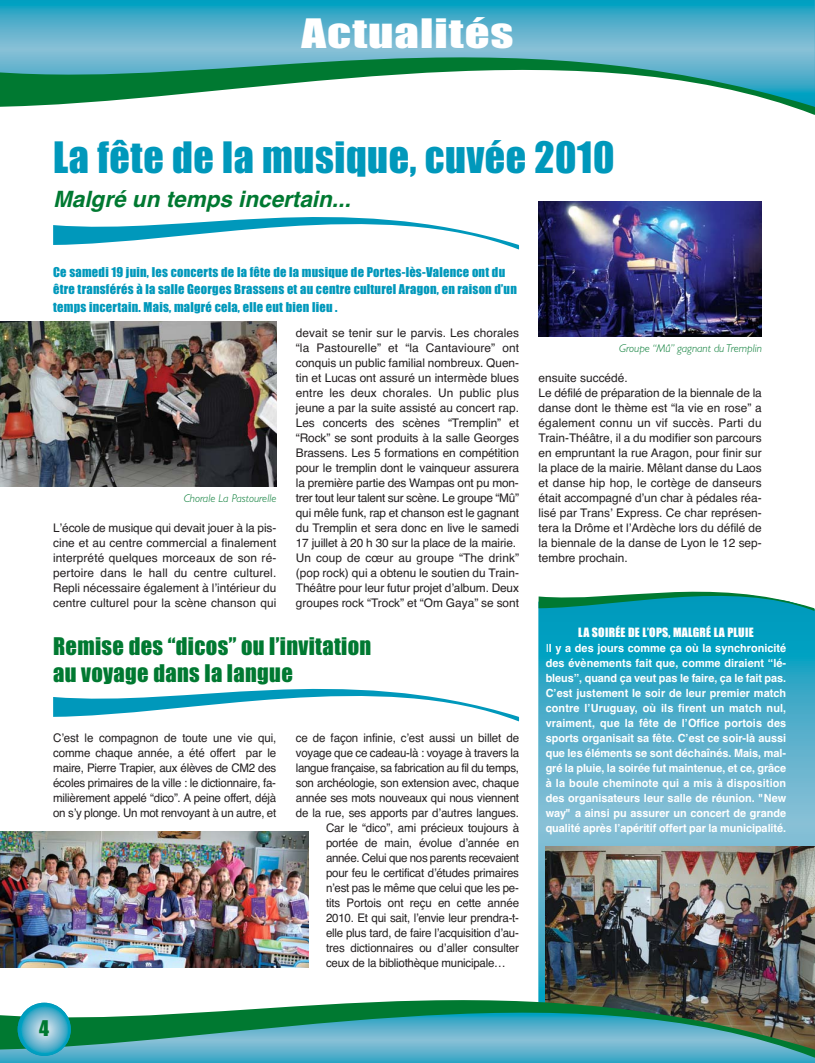
<style>
.page{position:relative;width:815px;height:1063px;background:#fff}
.page>*{position:absolute;margin:0;border:0;box-sizing:border-box;transform-origin:0 0}
.t1{font:40px "Impact";letter-spacing:.015em;color:#0098bb}
.t2{font:37.5px "Impact";letter-spacing:.02em;color:#fff;scale:1.3 1}
.t3{font:22.5px/27px "Impact";letter-spacing:.015em;color:#007931}
.t4{font:italic 700 22.5px "Helvetica";color:#007931}
.t5{font:20px "Impact";color:#007931}
.t6{font:12.5px/17.5px "Impact";letter-spacing:.02em;color:#0098bb}
.t7{font:11.88px/15px "Helvetica";letter-spacing:-.01em;color:#231f20;text-align:justify}
.t8{font:11.88px "Impact";letter-spacing:.02em;color:#fff}
.t9{font:700 11.25px/15px "Helvetica";letter-spacing:-.005em;color:#fff;text-align:justify}
.t10{font:italic 300 11.25px "Gill Sans";color:#007931}
.s1{font-weight:400}
</style>
<div class="page">
<svg style="left:539px;top:608px;width:276px;height:392px;background:#4aaeca"></svg>
<img style="left:545px;top:847px;width:270px;height:153px">
<svg style="left:0;top:0;width:815px;height:57px;background:#54b1cc"></svg>
<svg style="left:0;top:57px;width:815px;height:58px"></svg>
<svg style="left:53px;top:217px;width:466px;height:32px"></svg>
<svg style="left:0;top:1058px;width:815px;height:5px;background:#35a7c5"></svg>
<svg style="left:0;top:1000px;width:815px;height:58px;background:#569f99"></svg>
<svg style="left:18px;top:1003px;width:53px;height:53px;background:#56b3cd"></svg>
<svg style="left:53px;top:689px;width:466px;height:32px"></svg>
<svg style="left:539px;top:592px;width:275px;height:19px"></svg>
<img style="left:539px;top:202px;width:223px;height:135px">
<img style="left:0;top:322px;width:276px;height:165px">
<img style="left:0;top:832px;width:308px;height:135px">
<h2 class="t2" style="left:301px;top:22px;width:165px">Actualités</h2>
<h1 class="t1" style="left:53px;top:145px;width:563px">La fête de la musique, cuvée 2010</h1>
<h3 class="t4" style="left:53px;top:191px;width:304px">Malgré un temps incertain...</h3>
<p class="t6" style="left:53px;top:264px;width:465px">Ce samedi 19 juin, les concerts de la fête de la musique de Portes-lès-Valence ont du être transférés à la salle Georges Brassens et au centre culturel Aragon, en raison d’un temps incertain. Mais, malgré cela, elle eut bien lieu .</p>
<p class="t10" style="left:184px;top:494px;width:94px">Chorale La Pastourelle</p>
<p class="t7" style="left:53px;top:521px;width:225px">Lʼécole de musique qui devait jouer à la pis&shy;cine et au centre commercial a finalement interprété quelques morceaux de son ré&shy;pertoire dans le hall du centre culturel.<br>Repli nécessaire également à lʼintérieur du centre culturel pour la scène chanson qui</p>
<p class="t7" style="left:296px;top:326px;width:225px;text-align:left">devait se tenir sur le parvis. Les chorales “la Pastourelle” et “la Cantavioure” ont conquis un public familial nombreux. Quen&shy;tin et Lucas ont assuré un intermède blues entre les deux chorales. Un public plus jeune a par la suite assisté au concert rap.<br>Les concerts des scènes “Tremplin” et “Rock” se sont produits à la salle Georges Brassens. Les 5 formations en compétition pour le tremplin dont le vainqueur assurera la première partie des Wampas ont pu mon&shy;trer tout leur talent sur scène. Le groupe “Mû” qui mêle funk, rap et chanson est le gagnant du Tremplin et sera donc en live le samedi 17 juillet à 20 h 30 sur la place de la mairie.<br>Un coup de cœur au groupe “The drink” (pop rock) qui a obtenu le soutien du Train-Théâtre pour leur futur projet dʼalbum. Deux groupes rock “Trock” et “Om Gaya” se sont</p>
<h3 class="t3" style="left:53px;top:634px;width:320px">Remise des “dicos” ou l’invitation au voyage dans la langue</h3>
<p class="t7" style="left:53px;top:731px;width:225px">Cʼest le compagnon de toute une vie qui, comme chaque année, a été offert par le maire, Pierre Trapier, aux élèves de CM2 des écoles primaires de la ville : le dictionnaire, fa&shy;milièrement appelé “dico”. A peine offert, déjà on sʼy plonge. Un mot renvoyant à un autre, et</p>
<p class="t7" style="left:296px;top:731px;width:225px">ce de façon infinie, cʼest aussi un billet de</p>
<p class="t7" style="left:296px;top:746px;width:225px">voyage que ce cadeau-là : voyage à travers la</p>
<p class="t7" style="left:296px;top:761px;width:225px">langue française, sa fabrication au fil du temps,</p>
<p class="t7" style="left:296px;top:776px;width:225px">son archéologie, son extension avec, chaque</p>
<p class="t7" style="left:296px;top:791px;width:225px">année ses mots nouveaux qui nous viennent</p>
<p class="t7" style="left:296px;top:806px;width:225px">de la rue, ses apports par dʼautres langues.</p>
<p class="t7" style="left:326px;top:821px;width:195px">Car le “dico”, ami précieux toujours à</p>
<p class="t7" style="left:326px;top:836px;width:195px">portée de main, évolue dʼannée en</p>
<p class="t7" style="left:326px;top:851px;width:195px">année. Celui que nos parents recevaient</p>
<p class="t7" style="left:326px;top:866px;width:195px">pour feu le certificat dʼétudes primaires</p>
<p class="t7" style="left:326px;top:881px;width:194px">nʼest pas le même que celui que les pe-</p>
<p class="t7" style="left:326px;top:896px;width:195px">tits Portois ont reçu en cette année</p>
<p class="t7" style="left:326px;top:911px;width:195px">2010. Et qui sait, lʼenvie leur prendra-t-</p>
<p class="t7" style="left:326px;top:926px;width:194px">elle plus tard, de faire lʼacquisition dʼau-</p>
<p class="t7" style="left:326px;top:941px;width:195px">tres dictionnaires ou dʼaller consulter</p>
<p class="t7" style="left:326px;top:956px;width:181px">ceux de la bibliothèque municipale…</p>
<p class="t10" style="left:619px;top:344px;width:144px">Groupe “Mû” gagnant du Tremplin</p>
<p class="t7" style="left:539px;top:371px;width:225px;text-align:left">ensuite succédé.<br>Le défilé de préparation de la biennale de la danse dont le thème est “la vie en rose” a également connu un vif succès. Parti du Train-Théâtre, il a du modifier son parcours en empruntant la rue Aragon, pour finir sur la place de la mairie. Mêlant danse du Laos et danse hip hop, le cortège de danseurs était accompagné dʼun char à pédales réa&shy;lisé par Transʼ Express. Ce char représen&shy;tera la Drôme et lʼArdèche lors du défilé de la biennale de la danse de Lyon le 12 sep&shy;tembre prochain.</p>
<p class="t8" style="left:578px;top:628px;width:177px">LA SOIRÉE DE L’OPS, MALGRÉ LA PLUIE</p>
<p class="t9" style="left:546px;top:641px;width:242px"><span class="s1">I</span>l y a des jours comme ça où la synchronicité des évènements fait que, comme diraient “lé&shy;bleus”, quand ça veut pas le faire, ça le fait pas.<br>Cʼest justement le soir de leur premier match contre lʼUruguay, où ils firent un match nul, vraiment, que la fête de lʼOffice portois des sports organisait sa fête. Cʼest ce soir-là aussi que les éléments se sont déchaînés. Mais, mal&shy;gré la pluie, la soirée fut maintenue, et ce, grâce à la boule cheminote qui a mis à disposition des organisateurs leur salle de réunion. "New way" a ainsi pu assurer un concert de grande qualité après lʼapéritif offert par la municipalité.</p>
<h3 class="t5" style="left:39px;top:1022px;width:11px">4</h3>
</div>
